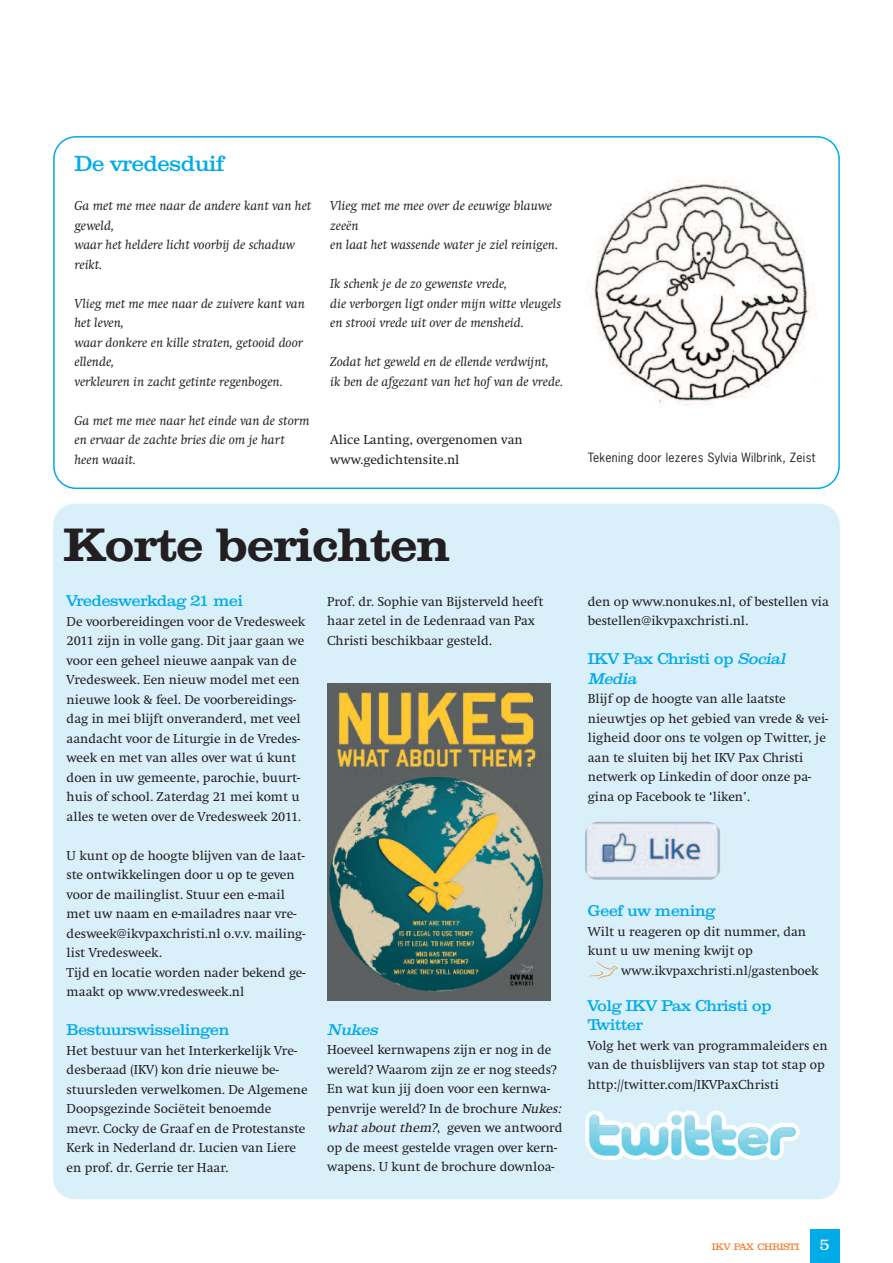
<style>
.page{position:relative;width:893px;height:1263px;background:#fff}
.page>*{position:absolute;margin:0;border:0;box-sizing:border-box;transform-origin:0 0}
.t1{font:600 45px "Clarendon";color:#231f20}
.t2{font:21px "Clarendon";color:#00abe7}
.t3{font:15px/19.5px "Clarendon";color:#00abe7}
.t4{font:italic 15px "Clarendon";color:#00abe7}
.t5{font:15px "Clarendon";color:#fff}
.t6{font:13.5px/19.5px "Swift";color:#231f20}
.t7{font:italic 13.5px/19.5px "Swift";color:#231f20}
.t8{font:12px "News Gothic";letter-spacing:.02em;color:#231f20}
.t9{font:9px "Clarendon";color:#f47b2a}
.s1{font-style:italic}
</style>
<div class="page">
<svg style="left:53px;top:136px;width:787px;height:353px"></svg>
<hr style="left:0;top:0;width:1px;height:1263px;background:#fde0c9">
<div style="left:53px;top:504px;width:787px;height:695px;background:#d9effa;border-radius:21px"></div>
<div style="left:810px;top:1229px;width:30px;height:34px;background:#00abe7"></div>
<svg style="left:589px;top:962px;width:29px;height:18px"></svg>
<img style="left:585px;top:822px;width:135px;height:58px;border-radius:13px">
<img style="left:327px;top:683px;width:224px;height:318px">
<div style="left:585px;top:149px;width:232px;height:280px;background:#fff"></div>
<img style="left:589px;top:179px;width:228px;height:228px">
<img style="left:700px;top:1110px;width:100px;height:30px">
<h2 class="t2" style="left:74px;top:151px;width:151px">De vredesduif</h2>
<p class="t7" style="left:74px;top:196px;width:238px">Ga met me mee naar de andere kant van het geweld,<br>waar het heldere licht voorbij de schaduw reikt.</p>
<p class="t7" style="left:74px;top:293px;width:232px">Vlieg met me mee naar de zuivere kant van het leven,<br>waar donkere en kille straten, getooid door ellende,<br>verkleuren in zacht getinte regenbogen.</p>
<p class="t7" style="left:74px;top:410px;width:237px">Ga met me mee naar het einde van de storm en ervaar de zachte bries die om je hart heen waait.</p>
<p class="t7" style="left:330px;top:196px;width:229px">Vlieg met me mee over de eeuwige blauwe zeeën<br>en laat het wassende water je ziel reinigen.</p>
<p class="t7" style="left:330px;top:274px;width:232px">Ik schenk je de zo gewenste vrede,<br>die verborgen ligt onder mijn witte vleugels en strooi vrede uit over de mensheid.</p>
<p class="t7" style="left:330px;top:352px;width:235px">Zodat het geweld en de ellende verdwijnt,<br>ik ben de afgezant van het hof van de vrede.</p>
<p class="t6" style="left:330px;top:430px;width:194px">Alice Lanting, overgenomen van www.gedichtensite.nl</p>
<h1 class="t1" style="left:64px;top:519px;width:387px">Korte berichten</h1>
<p class="t3" style="left:67px;top:591px;width:178px">Vredeswerkdag 21 mei</p>
<p class="t6" style="left:67px;top:611px;width:240px">De voorbereidingen voor de Vredesweek 2011 zijn in volle gang. Dit jaar gaan we voor een geheel nieuwe aanpak van de Vredesweek. Een nieuw model met een nieuwe look &amp; feel. De voorbereidings&shy;dag in mei blijft onveranderd, met veel aandacht voor de Liturgie in de Vredes&shy;week en met van alles over wat ú kunt doen in uw gemeente, parochie, buurt&shy;huis of school. Zaterdag 21 mei komt u alles te weten over de Vredesweek 2011.</p>
<p class="t6" style="left:67px;top:845px;width:240px">U kunt op de hoogte blijven van de laat&shy;ste ontwikkelingen door u op te geven voor de mailinglist. Stuur een e-mail met uw naam en e-mailadres naar vre&shy;desweek@ikvpaxchristi.nl o.v.v. mailing&shy;list Vredesweek.<br>Tijd en locatie worden nader bekend ge&shy;maakt op www.vredesweek.nl</p>
<p class="t3" style="left:67px;top:1020px;width:164px">Bestuurswisselingen</p>
<p class="t6" style="left:67px;top:1040px;width:243px">Het bestuur van het Interkerkelijk Vre&shy;desberaad (IKV) kon drie nieuwe be&shy;stuursleden verwelkomen. De Algemene Doopsgezinde Sociëteit benoemde mevr. Cocky de Graaf en de Protestanste Kerk in Nederland dr. Lucien van Liere en prof. dr. Gerrie ter Haar.</p>
<p class="t6" style="left:327px;top:591px;width:218px">Prof. dr. Sophie van Bijsterveld heeft haar zetel in de Ledenraad van Pax<br>Christi beschikbaar gesteld.</p>
<p class="t4" style="left:327px;top:1021px;width:54px">Nukes</p>
<p class="t6" style="left:327px;top:1040px;width:237px">Hoeveel kernwapens zijn er nog in de wereld? Waarom zijn ze er nog steeds?<br>En wat kun jij doen voor een kernwa&shy;penvrije wereld? In de brochure <span class="s1">Nukes: whataboutthem?</span>, geven we antwoord op de meest gestelde vragen over kern&shy;wapens. U kunt de brochure downloa-</p>
<p class="t8" style="left:588px;top:451px;width:229px">Tekening door lezeres Sylvia Wilbrink, Zeist</p>
<p class="t6" style="left:588px;top:591px;width:243px">den op www.nonukes.nl, of bestellen via bestellen@ikvpaxchristi.nl.</p>
<p class="t3" style="left:588px;top:649px;width:201px">IKV Pax Christi op <span class="s1">Social<br>Media</span></p>
<p class="t6" style="left:588px;top:689px;width:242px">Blijf op de hoogte van alle laatste nieuwtjes op het gebied van vrede &amp; vei&shy;ligheid door ons te volgen op Twitter, je aan te sluiten bij het IKV Pax Christi netwerk op Linkedin of door onze pa&shy;gina op Facebook te ‘liken’.</p>
<p class="t3" style="left:588px;top:901px;width:129px">Geef uw mening</p>
<p class="t6" style="left:588px;top:921px;width:220px">Wilt u reageren op dit nummer, dan kunt u uw mening kwijt op</p>
<p class="t6" style="left:621px;top:960px;width:199px">www.ikvpaxchristi.nl/gastenboek</p>
<p class="t3" style="left:588px;top:996px;width:185px">Volg IKV Pax Christi op<br>Twitter</p>
<p class="t6" style="left:588px;top:1035px;width:241px">Volg het werk van programmaleiders en van de thuisblijvers van stap tot stap op http://twitter.com/IKVPaxChristi</p>
<p class="t9" style="left:712px;top:1242px;width:89px">IKV PAX CHRISTI</p>
<p class="t5" style="left:820px;top:1236px;width:11px">5</p>
</div>
